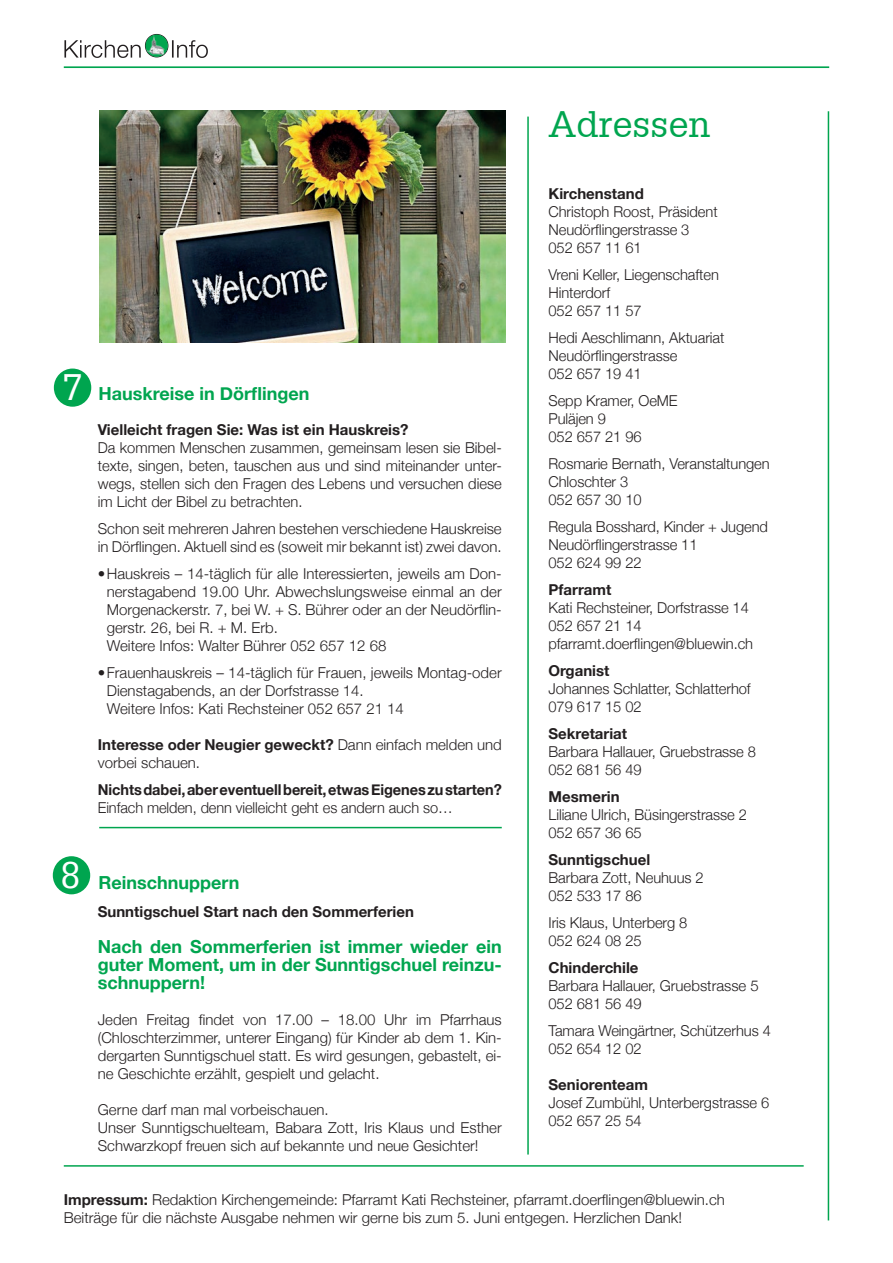
<style>
.page{position:relative;width:893px;height:1263px;background:#fff}
.page>*{position:absolute;margin:0;border:0;box-sizing:border-box;transform-origin:0 0}
.haupttitel__kirche{font:36px "Glypha LT";color:#00a54f}
.haupttitel__kirche-2{font:36px "Glypha LT";color:#fff}
.subtitel_kirche{font:700 18px/18px "Helvetica Neue";color:#00a54f;text-align:justify}
.fliesstext{font:300 15px/18px "Helvetica Neue";letter-spacing:-.005em;color:#231f20}
.fliesstext_2_5_einzu{font:300 15px/18px "Helvetica Neue";color:#231f20;text-align:justify}
.fliesstext-2{font:700 15px/18px "Helvetica Neue";color:#231f20}
.Termine_kirche_datum{font:700 15px "Helvetica Neue";color:#231f20}
.s1{font-weight:700}
.s2{font-weight:300}
</style>
<div class="page">
<svg style="left:64px;top:40px;width:144px;height:18px"></svg>
<hr style="left:64px;top:66px;width:765px;height:2px;background:#00a54f">
<div style="left:54px;top:369px;width:37px;height:38px;background:#00a54f;border-radius:50%"></div>
<div style="left:53px;top:856px;width:37px;height:38px;background:#00a54f;border-radius:50%"></div>
<hr style="left:828px;top:111px;width:1px;height:1109px;background:#00a54f">
<hr style="left:527px;top:117px;width:2px;height:1037px;background:#00a54f">
<hr style="left:64px;top:1165px;width:740px;height:2px;background:#00a54f">
<img style="left:100px;top:111px;width:406px;height:231px">
<div style="left:145px;top:34px;width:23px;height:23px;border:1px solid #231f20;border-radius:50%"></div>
<img style="left:146px;top:35px;width:22px;height:22px">
<hr style="left:99px;top:827px;width:403px;height:1px;background:#00a54f">
<p class="haupttitel__kirche-2" style="left:63px;top:365px;width:22px">7</p>
<p class="subtitel_kirche" style="left:99px;top:385px;width:212px">Hauskreise in Dörflingen</p>
<p class="fliesstext-2" style="left:98px;top:421px;width:312px">Vielleicht fragen Sie: Was ist ein Hauskreis?</p>
<p class="fliesstext" style="left:98px;top:437px;width:405px;text-align:justify">Da kommen Menschen zusammen, gemeinsam lesen sie Bibel&shy;texte, singen, beten, tauschen aus und sind miteinander unter&shy;wegs, stellen sich den Fragen des Lebens und versuchen diese im Licht der Bibel zu betrachten.</p>
<p class="fliesstext" style="left:98px;top:518px;width:405px">Schon seit mehreren Jahren bestehen verschiedene Hauskreise in Dörflingen. Aktuell sind es (soweit mir bekannt ist) zwei davon.</p>
<p class="fliesstext_2_5_einzu" style="left:107px;top:563px;width:396px;text-indent:-9px">•Hauskreis – 14-täglich für alle Interessierten, jeweils am Don&shy;nerstagabend 19.00 Uhr. Abwechslungsweise einmal an der Morgenackerstr. 7, bei W. + S. Bührer oder an der Neudörflin&shy;gerstr. 26, bei R. + M. Erb.</p>
<p class="fliesstext_2_5_einzu" style="left:107px;top:635px;width:281px">Weitere Infos: Walter Bührer 052 657 12 68</p>
<p class="fliesstext_2_5_einzu" style="left:107px;top:662px;width:396px;text-indent:-9px">•Frauenhauskreis – 14-täglich für Frauen, jeweils Montag-oder<br>Dienstagabends, an der Dorfstrasse 14.</p>
<p class="fliesstext_2_5_einzu" style="left:107px;top:698px;width:299px">Weitere Infos: Kati Rechsteiner 052 657 21 14</p>
<p class="fliesstext" style="left:98px;top:734px;width:405px"><span class="s1">Interesse oder Neugier geweckt?</span> Dann einfach melden und vorbei schauen.</p>
<p class="fliesstext-2" style="left:98px;top:781px;width:405px">Nichts dabei, aber eventuell bereit, etwas Eigenes zu starten?<br><span class="s2">Einfach melden, denn vielleicht geht es andern auch so…</span></p>
<p class="haupttitel__kirche-2" style="left:60px;top:853px;width:22px">8</p>
<p class="subtitel_kirche" style="left:99px;top:874px;width:142px">Reinschnuppern</p>
<p class="fliesstext-2" style="left:98px;top:903px;width:318px">Sunntigschuel Start nach den Sommerferien</p>
<p class="subtitel_kirche" style="left:98px;top:938px;width:405px">Nach den Sommerferien ist immer wieder ein guter Moment, um in der Sunntigschuel reinzu&shy;schnuppern!</p>
<p class="fliesstext" style="left:98px;top:1010px;width:405px;text-align:justify">Jeden Freitag findet von 17.00 – 18.00 Uhr im Pfarrhaus (Chloschterzimmer, unterer Eingang) für Kinder ab dem 1. Kin&shy;dergarten Sunntigschuel statt. Es wird gesungen, gebastelt, ei&shy;ne Geschichte erzählt, gespielt und gelacht.</p>
<p class="fliesstext" style="left:98px;top:1100px;width:232px">Gerne darf man mal vorbeischauen.</p>
<p class="fliesstext" style="left:98px;top:1118px;width:405px">Unser Sunntigschuelteam, Babara Zott, Iris Klaus und Esther<br>Schwarzkopf freuen sich auf bekannte und neue Gesichter!</p>
<p class="haupttitel__kirche" style="left:549px;top:103px;width:164px">Adressen</p>
<p class="Termine_kirche_datum" style="left:549px;top:182px;width:97px">Kirchenstand</p>
<p class="fliesstext" style="left:549px;top:201px;width:171px">Christoph Roost, Präsident</p>
<p class="fliesstext" style="left:549px;top:219px;width:142px">Neudörflingerstrasse 3</p>
<p class="fliesstext" style="left:549px;top:237px;width:95px">052 657 11 61</p>
<p class="fliesstext" style="left:549px;top:264px;width:172px">Vreni Keller, Liegenschaften</p>
<p class="fliesstext" style="left:549px;top:282px;width:63px">Hinterdorf</p>
<p class="fliesstext" style="left:549px;top:300px;width:95px">052 657 11 57</p>
<p class="fliesstext" style="left:549px;top:327px;width:177px">Hedi Aeschlimann, Aktuariat</p>
<p class="fliesstext" style="left:549px;top:345px;width:130px">Neudörflingerstrasse</p>
<p class="fliesstext" style="left:549px;top:363px;width:95px">052 657 19 41</p>
<p class="fliesstext" style="left:549px;top:390px;width:131px">Sepp Kramer, OeME</p>
<p class="fliesstext" style="left:549px;top:408px;width:59px">Puläjen 9</p>
<p class="fliesstext" style="left:549px;top:426px;width:95px">052 657 21 96</p>
<p class="fliesstext" style="left:549px;top:453px;width:223px">Rosmarie Bernath, Veranstaltungen</p>
<p class="fliesstext" style="left:549px;top:471px;width:81px">Chloschter 3</p>
<p class="fliesstext" style="left:549px;top:489px;width:95px">052 657 30 10</p>
<p class="fliesstext" style="left:549px;top:516px;width:221px">Regula Bosshard, Kinder + Jugend</p>
<p class="fliesstext" style="left:549px;top:534px;width:151px">Neudörflingerstrasse 11</p>
<p class="fliesstext" style="left:549px;top:552px;width:95px">052 624 99 22</p>
<p class="Termine_kirche_datum" style="left:549px;top:578px;width:64px">Pfarramt</p>
<p class="fliesstext" style="left:549px;top:597px;width:202px">Kati Rechsteiner, Dorfstrasse 14</p>
<p class="fliesstext" style="left:549px;top:615px;width:95px">052 657 21 14</p>
<p class="fliesstext" style="left:549px;top:633px;width:206px">pfarramt.doerflingen@bluewin.ch</p>
<p class="Termine_kirche_datum" style="left:549px;top:659px;width:62px">Organist</p>
<p class="fliesstext" style="left:549px;top:678px;width:204px">Johannes Schlatter, Schlatterhof</p>
<p class="fliesstext" style="left:549px;top:696px;width:95px">079 617 15 02</p>
<p class="Termine_kirche_datum" style="left:549px;top:722px;width:80px">Sekretariat</p>
<p class="fliesstext" style="left:549px;top:741px;width:209px">Barbara Hallauer, Gruebstrasse 8</p>
<p class="fliesstext" style="left:549px;top:759px;width:95px">052 681 56 49</p>
<p class="Termine_kirche_datum" style="left:549px;top:785px;width:73px">Mesmerin</p>
<p class="fliesstext" style="left:549px;top:804px;width:200px">Liliane Ulrich, Büsingerstrasse 2</p>
<p class="fliesstext" style="left:549px;top:822px;width:95px">052 657 36 65</p>
<p class="Termine_kirche_datum" style="left:549px;top:848px;width:103px">Sunntigschuel</p>
<p class="fliesstext" style="left:549px;top:867px;width:157px">Barbara Zott, Neuhuus 2</p>
<p class="fliesstext" style="left:549px;top:885px;width:95px">052 533 17 86</p>
<p class="fliesstext" style="left:549px;top:912px;width:140px">Iris Klaus, Unterberg 8</p>
<p class="fliesstext" style="left:549px;top:930px;width:95px">052 624 08 25</p>
<p class="Termine_kirche_datum" style="left:549px;top:956px;width:91px">Chinderchile</p>
<p class="fliesstext" style="left:549px;top:975px;width:212px">Barbara Hallauer, Gruebstrasse 5</p>
<p class="fliesstext" style="left:549px;top:993px;width:95px">052 681 56 49</p>
<p class="fliesstext" style="left:549px;top:1020px;width:224px">Tamara Weingärtner, Schützerhus 4</p>
<p class="fliesstext" style="left:549px;top:1038px;width:95px">052 654 12 02</p>
<p class="Termine_kirche_datum" style="left:549px;top:1073px;width:101px">Seniorenteam</p>
<p class="fliesstext" style="left:549px;top:1092px;width:222px">Josef Zumbühl, Unterbergstrasse 6</p>
<p class="fliesstext" style="left:549px;top:1110px;width:95px">052 657 25 54</p>
<p class="fliesstext" style="left:64px;top:1190px;width:662px"><span class="s1">Impressum:</span> Redaktion Kirchengemeinde: Pfarramt Kati Rechsteiner, pfarramt.doerflingen@bluewin.ch</p>
<p class="fliesstext" style="left:64px;top:1208px;width:620px">Beiträge für die nächste Ausgabe nehmen wir gerne bis zum 5. Juni entgegen. Herzlichen Dank!</p>
</div>
